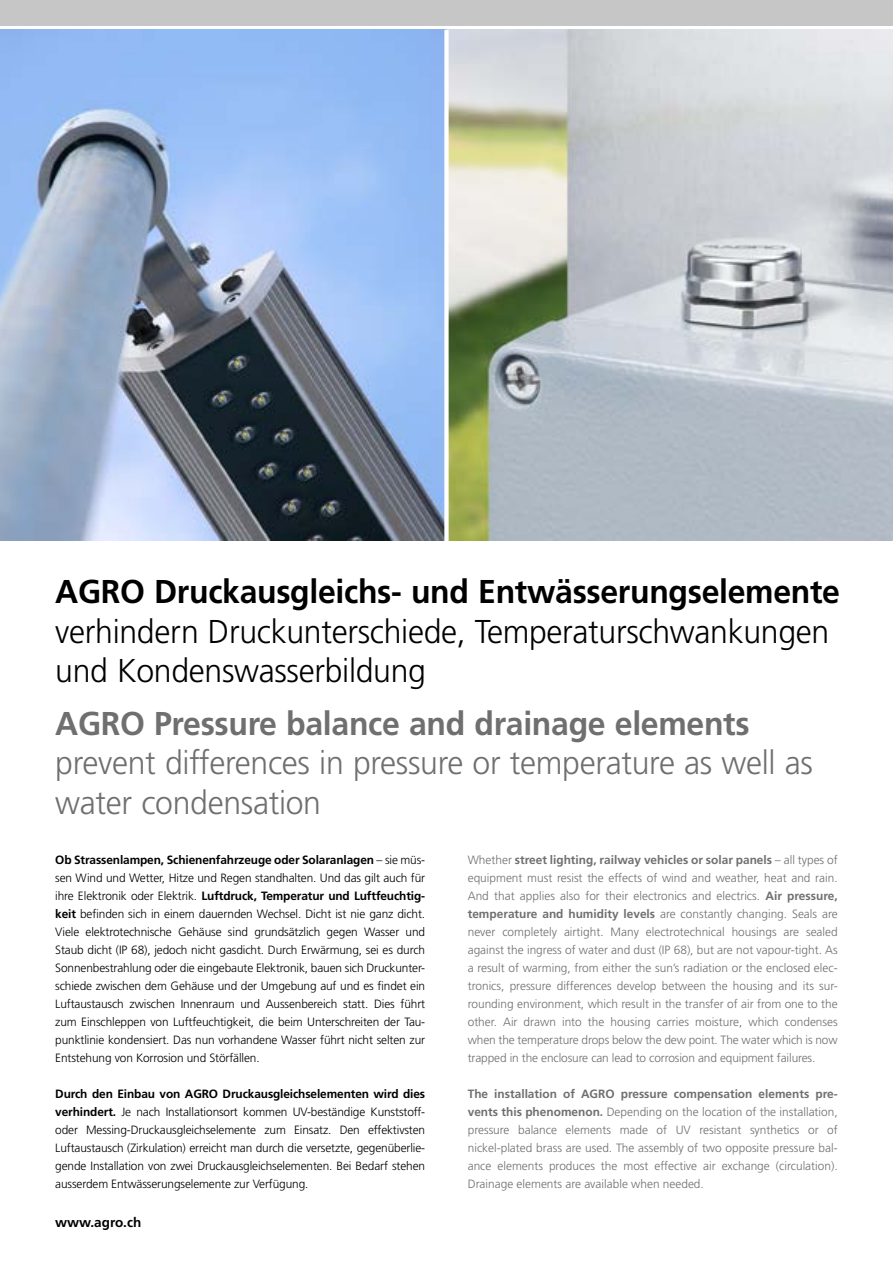
<style>
.page{position:relative;width:893px;height:1263px;background:#fff}
.page>*{position:absolute;margin:0;border:0;box-sizing:border-box;transform-origin:0 0}
.t1{font:300 33px/39.6px "Frutiger LT Std";letter-spacing:-.01em;color:#000}
.t2{font:300 33px/39.6px "Frutiger LT Std";letter-spacing:-.01em;color:#706f6f}
.t3{font:700 33px "Frutiger LT Std";letter-spacing:-.01em;color:#000}
.t4{font:700 33px "Frutiger LT Std";letter-spacing:-.01em;color:#706f6f}
.t5{font:700 13.5px "Frutiger LT Std";color:#000}
.t6{font:300 12px/18px "Frutiger LT Std";letter-spacing:-.01em;color:#000;text-align:justify}
.t7{font:300 12px/18px "Frutiger LT Std";letter-spacing:-.01em;color:#706f6f;text-align:justify}
.s1{font-weight:700}
</style>
<div class="page">
<img style="left:449px;top:30px;width:444px;height:510px">
<svg style="left:0;top:30px;width:444px;height:510px;background:#879fc1"></svg>
<div style="left:0;top:0;width:893px;height:26px;background:#c6c6c6"></div>
<h1 class="t3" style="left:55px;top:572px;width:786px">AGRO Druckausgleichs- und Entwässerungselemente</h1>
<h1 class="t1" style="left:55px;top:612px;width:775px">verhindern Druckunterschiede, Temperaturschwankungen und Kondenswasserbildung</h1>
<h1 class="t4" style="left:55px;top:704px;width:696px">AGRO Pressure balance and drainage elements</h1>
<h1 class="t2" style="left:55px;top:743px;width:759px">prevent differences in pressure or temperature as well as water condensation</h1>
<p class="t6" style="left:55px;top:851px;width:371px"><span class="s1">Ob Strassenlampen, Schienenfahrzeuge oder Solaranlagen</span> – sie müs&shy;sen Wind und Wetter, Hitze und Regen standhalten. Und das gilt auch für ihre Elektronik oder Elektrik. <span class="s1">Luftdruck, Temperatur und Luftfeuchtig&shy;keit</span> befinden sich in einem dauernden Wechsel. Dicht ist nie ganz dicht.<br>Viele elektrotechnische Gehäuse sind grundsätzlich gegen Wasser und Staub dicht (IP 68), jedoch nicht gasdicht. Durch Erwärmung, sei es durch Sonnenbestrahlung oder die eingebaute Elektronik, bauen sich Druckunter&shy;schiede zwischen dem Gehäuse und der Umgebung auf und es findet ein Luftaustausch zwischen Innenraum und Aussenbereich statt. Dies führt zum Einschleppen von Luftfeuchtigkeit, die beim Unterschreiten der Tau&shy;punktlinie kondensiert. Das nun vorhandene Wasser führt nicht selten zur Entstehung von Korrosion und Störfällen.</p>
<p class="t6" style="left:55px;top:1085px;width:371px"><span class="s1">Durch den Einbau von AGRO Druckausgleichselementen wird dies verhindert.</span> Je nach Installationsort kommen UV-beständige Kunststoff&shy;oder Messing-Druckausgleichselemente zum Einsatz. Den effektivsten Luftaustausch (Zirkulation) erreicht man durch die versetzte, gegenüberlie&shy;gende Installation von zwei Druckausgleichselementen. Bei Bedarf stehen ausserdem Entwässerungselemente zur Verfügung.</p>
<p class="t5" style="left:55px;top:1215px;width:88px">www.agro.ch</p>
<p class="t7" style="left:468px;top:851px;width:371px">Whether <span class="s1">street lighting, railway vehicles or solar panels</span> – all types of equipment must resist the effects of wind and weather, heat and rain.<br>And that applies also for their electronics and electrics. <span class="s1">Air pressure, temperature and humidity levels</span> are constantly changing. Seals are never completely airtight. Many electrotechnical housings are sealed against the ingress of water and dust (IP 68), but are not vapour-tight. As a result of warming, from either the sun’s radiation or the enclosed elec&shy;tronics, pressure differences develop between the housing and its sur&shy;rounding environment, which result in the transfer of air from one to the other. Air drawn into the housing carries moisture, which condenses when the temperature drops below the dew point. The water which is now trapped in the enclosure can lead to corrosion and equipment failures.</p>
<p class="t7" style="left:468px;top:1085px;width:371px"><span class="s1">The installation of AGRO pressure compensation elements pre&shy;vents this phenomenon.</span> Depending on the location of the installation, pressure balance elements made of UV resistant synthetics or of nickel-plated brass are used. The assembly of two opposite pressure bal&shy;ance elements produces the most effective air exchange (circulation).<br>Drainage elements are available when needed.</p>
</div>
